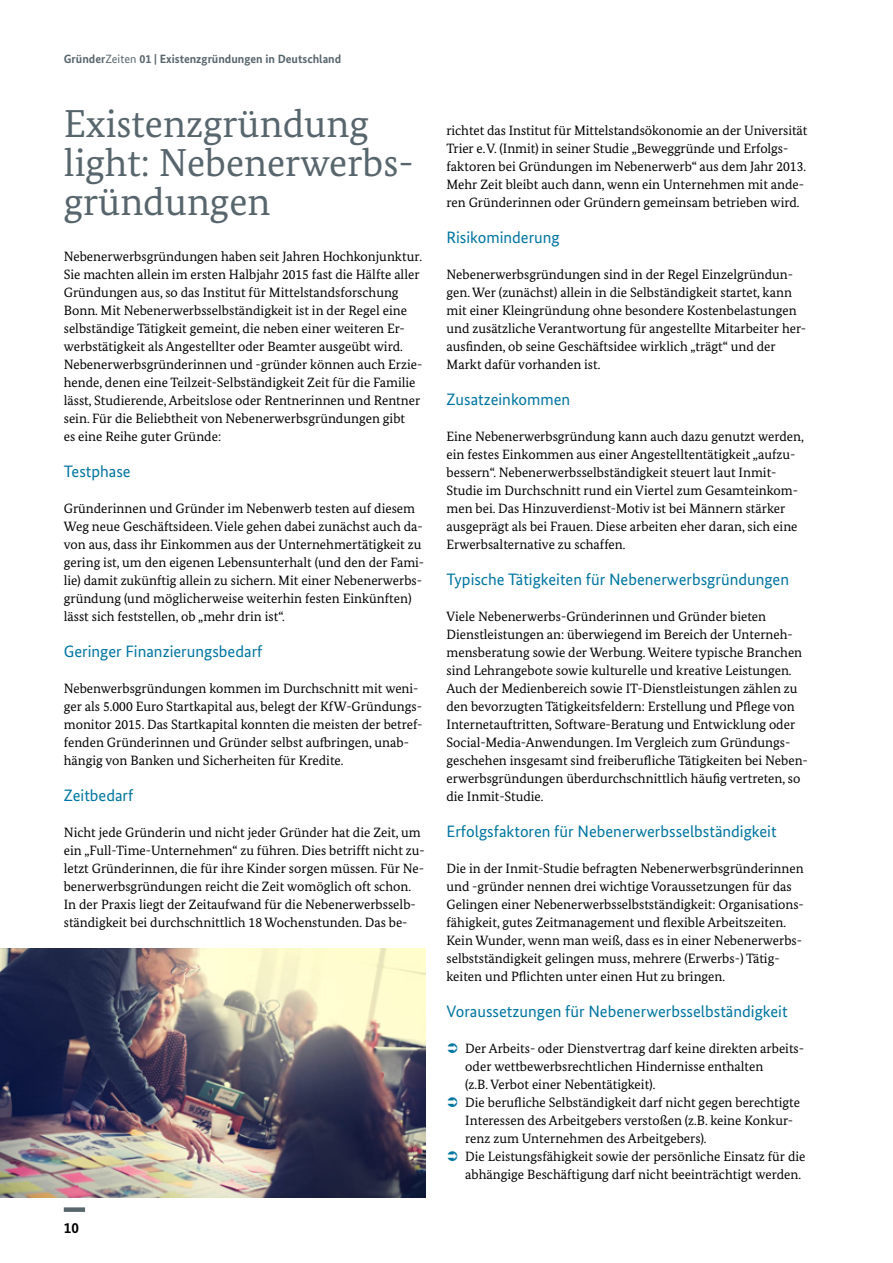
<style>
.page{position:relative;width:893px;height:1263px;background:#fff}
.page>*{position:absolute;margin:0;border:0;box-sizing:border-box;transform-origin:0 0}
.t1{font:39px/39px "Bundes Serif";color:#57656c}
.t2{font:16.5px "Bundes Sans";color:#0075a0}
.t3{font:700 15px "Bundes Sans";color:#000}
.t4{font:13.5px/18px "Bundes Serif";color:#000}
.t5{font:700 12px "Bundes Sans";color:#57656c}
.s1{font-weight:400}
</style>
<div class="page">
<div style="left:64px;top:1207px;width:21px;height:5px;background:#57656c"></div>
<img style="left:0;top:948px;width:425px;height:249px">
<p class="t5" style="left:64px;top:52px;width:279px">Gründer<span class="s1">Zeiten</span> 01 | Existenzgründungen in Deutschland</p>
<h2 class="t1" style="left:64px;top:103px;width:347px">Existenzgründung light: Nebenerwerbs&shy;gründungen</h2>
<p class="t4" style="left:64px;top:247px;width:360px">Nebenerwerbsgründungen haben seit Jahren Hochkonjunktur.<br>Sie machten allein im ersten Halbjahr 2015 fast die Hälfte aller Gründungen aus, so das Institut für Mittelstandsforschung Bonn. Mit Nebenerwerbsselbständigkeit ist in der Regel eine selbständige Tätigkeit gemeint, die neben einer weiteren Er&shy;werbstätigkeit als Angestellter oder Beamter ausgeübt wird.<br>Nebenerwerbsgründerinnen und -gründer können auch Erzie&shy;hende, denen eine Teilzeit-Selbständigkeit Zeit für die Familie lässt, Studierende, Arbeitslose oder Rentnerinnen und Rentner sein. Für die Beliebtheit von Nebenerwerbsgründungen gibt<br>es eine Reihe guter Gründe:</p>
<h3 class="t2" style="left:64px;top:461px;width:68px">Testphase</h3>
<p class="t4" style="left:64px;top:499px;width:362px">Gründerinnen und Gründer im Nebenwerb testen auf diesem Weg neue Geschäftsideen. Viele gehen dabei zunächst auch da&shy;von aus, dass ihr Einkommen aus der Unternehmertätigkeit zu gering ist, um den eigenen Lebensunterhalt (und den der Fami&shy;lie) damit zukünftig allein zu sichern. Mit einer Nebenerwerbs&shy;gründung (und möglicherweise weiterhin festen Einkünften) lässt sich feststellen, ob „mehr drin ist“.</p>
<h3 class="t2" style="left:64px;top:641px;width:200px">Geringer Finanzierungsbedarf</h3>
<p class="t4" style="left:64px;top:679px;width:360px">Nebenwerbsgründungen kommen im Durchschnitt mit weni&shy;ger als 5.000 Euro Startkapital aus, belegt der KfW-Gründungs&shy;monitor 2015. Das Startkapital konnten die meisten der betref&shy;fenden Gründerinnen und Gründer selbst aufbringen, unab&shy;hängig von Banken und Sicherheiten für Kredite.</p>
<h3 class="t2" style="left:64px;top:785px;width:71px">Zeitbedarf</h3>
<p class="t4" style="left:64px;top:823px;width:362px">Nicht jede Gründerin und nicht jeder Gründer hat die Zeit, um ein „Full-Time-Unternehmen“ zu führen. Dies betrifft nicht zu&shy;letzt Gründerinnen, die für ihre Kinder sorgen müssen. Für Ne&shy;benerwerbsgründungen reicht die Zeit womöglich oft schon.<br>In der Praxis liegt der Zeitaufwand für die Nebenerwerbsselb&shy;ständigkeit bei durchschnittlich 18 Wochenstunden. Das be-</p>
<p class="t3" style="left:64px;top:1219px;width:17px">10</p>
<p class="t4" style="left:446px;top:121px;width:362px">richtet das Institut für Mittelstandsökonomie an der Universität Trier e.V. (Inmit) in seiner Studie „Beweggründe und Erfolgs&shy;faktoren bei Gründungen im Nebenerwerb“ aus dem Jahr 2013.<br>Mehr Zeit bleibt auch dann, wenn ein Unternehmen mit ande&shy;ren Gründerinnen oder Gründern gemeinsam betrieben wird.</p>
<h3 class="t2" style="left:446px;top:227px;width:115px">Risikominderung</h3>
<p class="t4" style="left:446px;top:265px;width:361px">Nebenerwerbsgründungen sind in der Regel Einzelgründun&shy;gen. Wer (zunächst) allein in die Selbständigkeit startet, kann mit einer Kleingründung ohne besondere Kostenbelastungen und zusätzliche Verantwortung für angestellte Mitarbeiter her&shy;ausfinden, ob seine Geschäftsidee wirklich „trägt“ und der Markt dafür vorhanden ist.</p>
<p class="t2" style="left:446px;top:389px;width:125px">Zusatzeinkommen</p>
<p class="t4" style="left:446px;top:427px;width:359px">Eine Nebenerwerbsgründung kann auch dazu genutzt werden, ein festes Einkommen aus einer Angestelltentätigkeit „aufzu&shy;bessern“. Nebenerwerbsselbständigkeit steuert laut Inmit-Studie im Durchschnitt rund ein Viertel zum Gesamteinkom&shy;men bei. Das Hinzuverdienst-Motiv ist bei Männern stärker ausgeprägt als bei Frauen. Diese arbeiten eher daran, sich eine Erwerbsalternative zu schaffen.</p>
<h3 class="t2" style="left:446px;top:569px;width:344px">Typische Tätigkeiten für Nebenerwerbsgründungen</h3>
<p class="t4" style="left:446px;top:607px;width:363px">Viele Nebenerwerbs-Gründerinnen und Gründer bieten Dienstleistungen an: überwiegend im Bereich der Unterneh&shy;mensberatung sowie der Werbung. Weitere typische Branchen sind Lehrangebote sowie kulturelle und kreative Leistungen.<br>Auch der Medienbereich sowie IT-Dienstleistungen zählen zu den bevorzugten Tätigkeitsfeldern: Erstellung und Pflege von Internetauftritten, Software-Beratung und Entwicklung oder Social-Media-Anwendungen. Im Vergleich zum Gründungs&shy;geschehen insgesamt sind freiberufliche Tätigkeiten bei Neben&shy;erwerbsgründungen überdurchschnittlich häufig vertreten, so die Inmit-Studie.</p>
<h3 class="t2" style="left:446px;top:821px;width:332px">Erfolgsfaktoren für Nebenerwerbsselbständigkeit</h3>
<p class="t4" style="left:446px;top:859px;width:359px">Die in der Inmit-Studie befragten Nebenerwerbsgründerinnen und -gründer nennen drei wichtige Voraussetzungen für das Gelingen einer Nebenerwerbsselbstständigkeit: Organisations&shy;fähigkeit, gutes Zeitmanagement und flexible Arbeitszeiten.<br>Kein Wunder, wenn man weiß, dass es in einer Nebenerwerbs&shy;selbstständigkeit gelingen muss, mehrere (Erwerbs-) Tätig&shy;keiten und Pflichten unter einen Hut zu bringen.</p>
<h3 class="t2" style="left:446px;top:1001px;width:343px">Voraussetzungen für Nebenerwerbsselbständigkeit</h3>
<p class="t4" style="left:465px;top:1039px;width:339px">Der Arbeits- oder Dienstvertrag darf keine direkten arbeits&shy;oder wettbewerbsrechtlichen Hindernisse enthalten<br>(z.B. Verbot einer Nebentätigkeit).</p>
<p class="t4" style="left:465px;top:1093px;width:336px">Die berufliche Selbständigkeit darf nicht gegen berechtigte<br>Interessen des Arbeitgebers verstoßen (z.B. keine Konkur&shy;renz zum Unternehmen des Arbeitgebers).</p>
<p class="t4" style="left:465px;top:1147px;width:342px">Die Leistungsfähigkeit sowie der persönliche Einsatz für die abhängige Beschäftigung darf nicht beeinträchtigt werden.</p>
</div>
